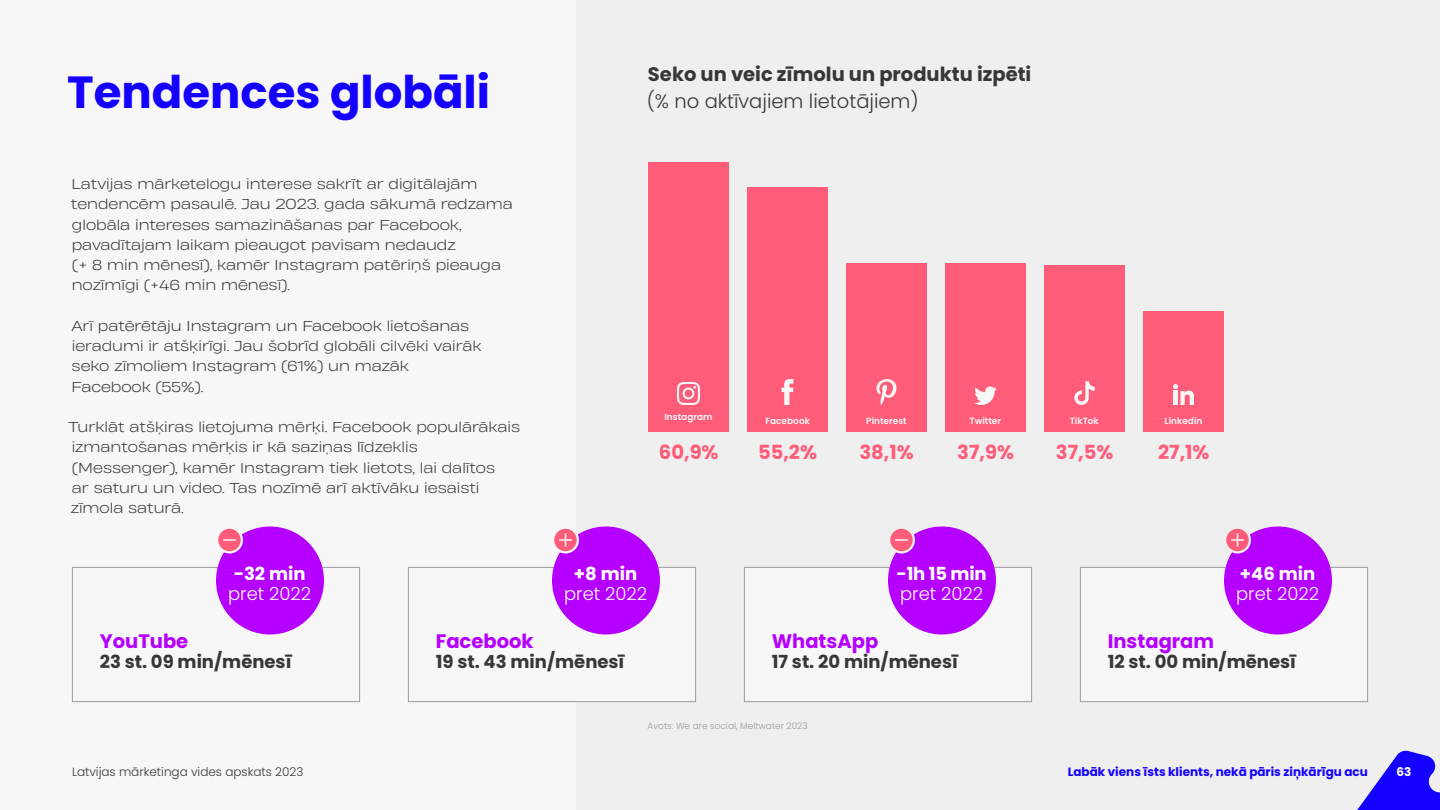
<style>
.page{position:relative;width:1440px;height:810px;background:#f7f7f7}
.page>*{position:absolute;margin:0;border:0;box-sizing:border-box;transform-origin:0 0}
.t1{font:700 45px "Poppins";color:#1400ff}
.t2{font:700 19.5px "Poppins";color:#b500ff}
.t3{font:700 19.5px "Poppins";color:#373737}
.t4{font:700 19.5px "Poppins";color:#ff5c7a}
.t5{font:300 19.5px "Poppins";color:#373737}
.t6{font:700 18px "Poppins";color:#373737}
.t7{font:300 18px "Poppins";color:#fff}
.t8{font:700 18px "Poppins";color:#fff}
.t9{font:300 13.5px/20.2px "Heading Now 82";color:#373737}
.t10{font:700 12px "Poppins";color:#1400ff}
.t11{font:300 12px "Poppins";color:#373737}
.t12{font:700 12px "Poppins";color:#fff}
.t13{font:600 9px "Poppins";color:#f7f7f7}
.t14{font:300 9px "Poppins";color:#9b9b9b}
</style>
<div class="page">
<div style="left:576px;top:0;width:864px;height:810px;background:#efefef"></div>
<svg style="left:1357px;top:750px;width:83px;height:60px"></svg>
<div style="left:648px;top:162px;width:81px;height:270px;background:#ff5c7a"></div>
<div style="left:945px;top:264px;width:81px;height:168px;background:#ff5c7a"></div>
<div style="left:747px;top:187px;width:81px;height:245px;background:#ff5c7a"></div>
<div style="left:1044px;top:266px;width:81px;height:166px;background:#ff5c7a"></div>
<div style="left:846px;top:263px;width:81px;height:169px;background:#ff5c7a"></div>
<div style="left:1143px;top:312px;width:81px;height:120px;background:#ff5c7a"></div>
<div style="left:1080px;top:567px;width:288px;height:135px;background:#f7f7f7"></div>
<div style="left:1080px;top:567px;width:288px;height:135px;border:1px solid #9b9b9b"></div>
<div style="left:408px;top:567px;width:288px;height:135px;background:#f7f7f7"></div>
<div style="left:408px;top:567px;width:288px;height:135px;border:1px solid #9b9b9b"></div>
<div style="left:744px;top:567px;width:288px;height:135px;background:#f7f7f7"></div>
<div style="left:744px;top:567px;width:288px;height:135px;border:1px solid #9b9b9b"></div>
<div style="left:72px;top:567px;width:288px;height:135px;border:1px solid #9b9b9b"></div>
<div style="left:216px;top:526px;width:108px;height:108px;background:#b500ff;border-radius:50%"></div>
<div style="left:552px;top:526px;width:108px;height:108px;background:#b500ff;border-radius:50%"></div>
<div style="left:888px;top:526px;width:108px;height:108px;background:#b500ff;border-radius:50%"></div>
<div style="left:1224px;top:526px;width:108px;height:108px;background:#b500ff;border-radius:50%"></div>
<div style="left:217px;top:528px;width:25px;height:24px;background:#ff5c7a;border-radius:50%"></div>
<div style="left:216px;top:526px;width:27px;height:28px;border:2px solid #f7f7f7;border-radius:50%"></div>
<svg style="left:224px;top:539px;width:12px;height:2px"></svg>
<div style="left:889px;top:528px;width:25px;height:24px;background:#ff5c7a;border-radius:50%"></div>
<div style="left:888px;top:526px;width:27px;height:28px;border:2px solid #efefef;border-radius:50%"></div>
<svg style="left:895px;top:539px;width:12px;height:2px"></svg>
<svg style="left:553px;top:528px;width:25px;height:24px"></svg>
<div style="left:552px;top:526px;width:27px;height:28px;border:2px solid #f7f7f7;border-radius:50%"></div>
<svg style="left:560px;top:534px;width:12px;height:12px"></svg>
<svg style="left:1225px;top:528px;width:25px;height:24px"></svg>
<div style="left:1224px;top:526px;width:27px;height:28px;border:2px solid #efefef;border-radius:50%"></div>
<svg style="left:1232px;top:534px;width:12px;height:12px"></svg>
<svg style="left:1173px;top:384px;width:21px;height:21px"></svg>
<svg style="left:677px;top:382px;width:23px;height:23px"></svg>
<svg style="left:782px;top:379px;width:11px;height:26px"></svg>
<svg style="left:876px;top:379px;width:21px;height:26px"></svg>
<svg style="left:974px;top:386px;width:23px;height:19px"></svg>
<svg style="left:1074px;top:381px;width:21px;height:24px"></svg>
<h1 class="t1" style="left:67px;top:66px;width:425px">Tendences globāli</h1>
<p class="t9" style="left:71px;top:173px;width:443px">Latvijas mārketelogu interese sakrīt ar digitālajām tendencēm pasaulē. Jau 2023. gada sākumā redzama globāla intereses samazināšanas par Facebook, pavadītajam laikam pieaugot pavisam nedaudz<br>(+ 8 min mēnesī), kamēr Instagram patēriņš pieauga nozīmīgi (+46 min mēnesī).</p>
<p class="t9" style="left:71px;top:315px;width:412px">Arī patērētāju Instagram un Facebook lietošanas ieradumi ir atšķirīgi. Jau šobrīd globāli cilvēki vairāk seko zīmoliem Instagram (61%) un mazāk Facebook (55%).</p>
<p class="t9" style="left:69px;top:416px;width:453px">Turklāt atšķiras lietojuma mērķi. Facebook populārākais izmantošanas mērķis ir kā saziņas līdzeklis (Messenger), kamēr Instagram tiek lietots, lai dalītos<br>ar saturu un video. Tas nozīmē arī aktīvāku iesaisti zīmola saturā.</p>
<h3 class="t8" style="left:234px;top:563px;width:73px">-32 min</h3>
<h3 class="t7" style="left:228px;top:583px;width:85px">pret 2022</h3>
<h2 class="t3" style="left:648px;top:63px;width:385px">Seko un veic zīmolu un produktu izpēti</h2>
<h2 class="t5" style="left:647px;top:90px;width:273px">(% no aktīvajiem lietotājiem)</h2>
<p class="t13" style="left:664px;top:412px;width:50px">Instagram</p>
<h2 class="t4" style="left:659px;top:441px;width:61px">60,9%</h2>
<h3 class="t8" style="left:574px;top:563px;width:65px">+8 min</h3>
<h3 class="t7" style="left:564px;top:583px;width:85px">pret 2022</h3>
<p class="t13" style="left:765px;top:415px;width:46px">Facebook</p>
<h2 class="t4" style="left:758px;top:441px;width:61px">55,2%</h2>
<p class="t13" style="left:866px;top:415px;width:42px">Pinterest</p>
<h2 class="t4" style="left:860px;top:441px;width:56px">38,1%</h2>
<p class="t13" style="left:970px;top:415px;width:33px">Twitter</p>
<h2 class="t4" style="left:957px;top:441px;width:58px">37,9%</h2>
<h3 class="t8" style="left:896px;top:563px;width:92px">-1h 15 min</h3>
<h3 class="t7" style="left:900px;top:583px;width:85px">pret 2022</h3>
<h2 class="t2" style="left:100px;top:630px;width:90px">YouTube</h2>
<h3 class="t6" style="left:100px;top:652px;width:193px">23 st. 09 min/mēnesī</h3>
<h2 class="t2" style="left:436px;top:630px;width:99px">Facebook</h2>
<h3 class="t6" style="left:436px;top:652px;width:190px">19 st. 43 min/mēnesī</h3>
<h2 class="t2" style="left:772px;top:630px;width:108px">WhatsApp</h2>
<h3 class="t6" style="left:772px;top:652px;width:188px">17 st. 20 min/mēnesī</h3>
<p class="t14" style="left:648px;top:721px;width:162px">Avots: We are social, Meltwater 2023</p>
<p class="t13" style="left:1070px;top:415px;width:31px">TikTok</p>
<h2 class="t4" style="left:1056px;top:441px;width:59px">37,5%</h2>
<p class="t13" style="left:1165px;top:415px;width:39px">Linkedin</p>
<h2 class="t4" style="left:1158px;top:441px;width:53px">27,1%</h2>
<h3 class="t8" style="left:1240px;top:563px;width:77px">+46 min</h3>
<h3 class="t7" style="left:1236px;top:583px;width:85px">pret 2022</h3>
<h2 class="t2" style="left:1108px;top:630px;width:108px">Instagram</h2>
<h3 class="t6" style="left:1108px;top:652px;width:190px">12 st. 00 min/mēnesī</h3>
<p class="t11" style="left:72px;top:765px;width:233px">Latvijas mārketinga vides apskats 2023</p>
<p class="t10" style="left:1068px;top:765px;width:302px">Labāk viens īsts klients, nekā pāris ziņkārīgu acu</p>
<p class="t12" style="left:1397px;top:765px;width:16px">63</p>
</div>
